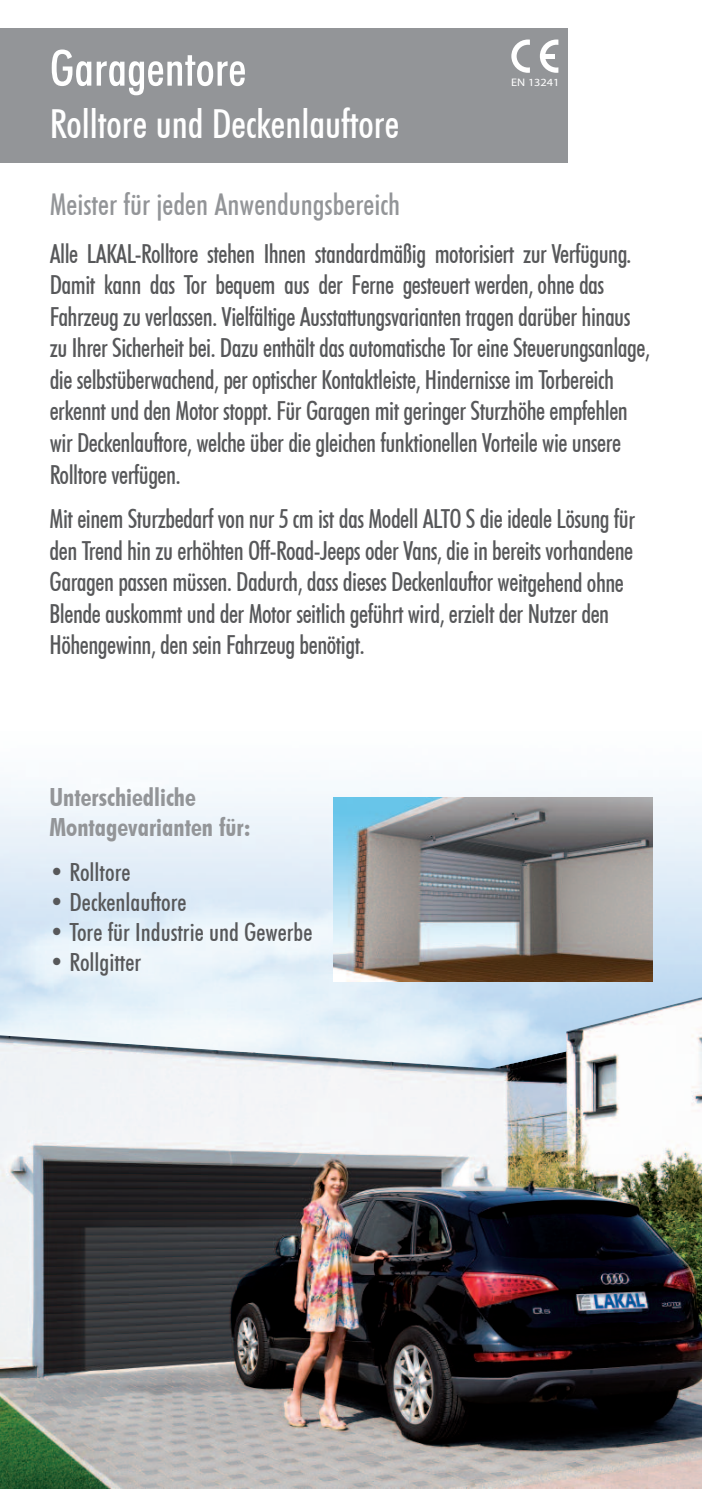
<style>
.page{position:relative;width:702px;height:1489px;background:#fff}
.page>*{position:absolute;margin:0;border:0;box-sizing:border-box;transform-origin:0 0}
.t1{font:500 condensed 50px "Futura BT";color:#fff}
.t2{font:500 condensed 40px "Futura BT";color:#fff}
.t3{font:500 condensed 30px "Futura BT";color:#939598}
.t4{font:500 condensed 26.25px/31.8px "Futura BT";letter-spacing:-.02em;color:#57585a;scale:.95 1}
.t5{font:500 condensed 25px "Futura BT";color:#57585a}
.t6{font:700 condensed 25px/30px "Futura BT";color:#939598}
.t7{font:11px "Myriad Pro";color:#fff;scale:1.12 1}
</style>
<div class="page">
<img style="left:0;top:787px;width:702px;height:210px">
<div style="left:0;top:28px;width:567px;height:135px;background:#939598"></div>
<img style="left:0;top:997px;width:702px;height:491px">
<img style="left:333px;top:797px;width:319px;height:183px">
<svg style="left:511px;top:39px;width:19px;height:34px"></svg>
<svg style="left:540px;top:39px;width:18px;height:34px"></svg>
<div style="left:542px;top:54px;width:13px;height:5px;background:#fff"></div>
<h1 class="t1" style="left:50px;top:38px;width:198px">Garagentore</h1>
<h2 class="t2" style="left:50px;top:100px;width:351px">Rolltore und Deckenlauftore</h2>
<p class="t7" style="left:511px;top:78px;width:45px">EN 13241</p>
<p class="t3" style="left:50px;top:186px;width:352px">Meister für jeden Anwendungsbereich</p>
<p class="t4" style="left:50px;top:237px;width:633px">Alle LAKAL-Rolltore stehen Ihnen standardmäßig motorisiert zur Verfügung.<br>Damit kann das tor bequem aus der Ferne gesteuert werden, ohne das Fahrzeug zu verlassen. Vielfältige Ausstattungsvarianten tragen darüber hinaus zu Ihrer Sicherheit bei. Dazu enthält das automatische tor eine Steuerungsanlage, die selbstüberwachend, per optischer Kontaktleiste, hindernisse im torbereich erkennt und den Motor stoppt. Für Garagen mit geringer Sturzhöhe empfehlen wir Deckenlauftore, welche über die gleichen funktionellen Vorteile wie unsere Rolltore verfügen.</p>
<p class="t4" style="left:50px;top:503px;width:617px">Mit einem Sturzbedarf von nur 5 cm ist das Modell ALto S die ideale Lösung für den trend hin zu erhöhten off-Road-Jeeps oder Vans, die in bereits vorhandene Garagen passen müssen. Dadurch, dass dieses Deckenlauftor weitgehend ohne Blende auskommt und der Motor seitlich geführt wird, erzielt der Nutzer den höhengewinn, den sein Fahrzeug benötigt.</p>
<p class="t6" style="left:50px;top:782px;width:202px">Unterschiedliche<br>Montagevarianten für:</p>
<p class="t5" style="left:50px;top:857px;width:82px">• Rolltore</p>
<p class="t5" style="left:50px;top:887px;width:139px">• Deckenlauftore</p>
<p class="t5" style="left:49px;top:917px;width:264px">• tore für Industrie und Gewerbe</p>
<p class="t5" style="left:49px;top:947px;width:93px">• Rollgitter</p>
</div>
